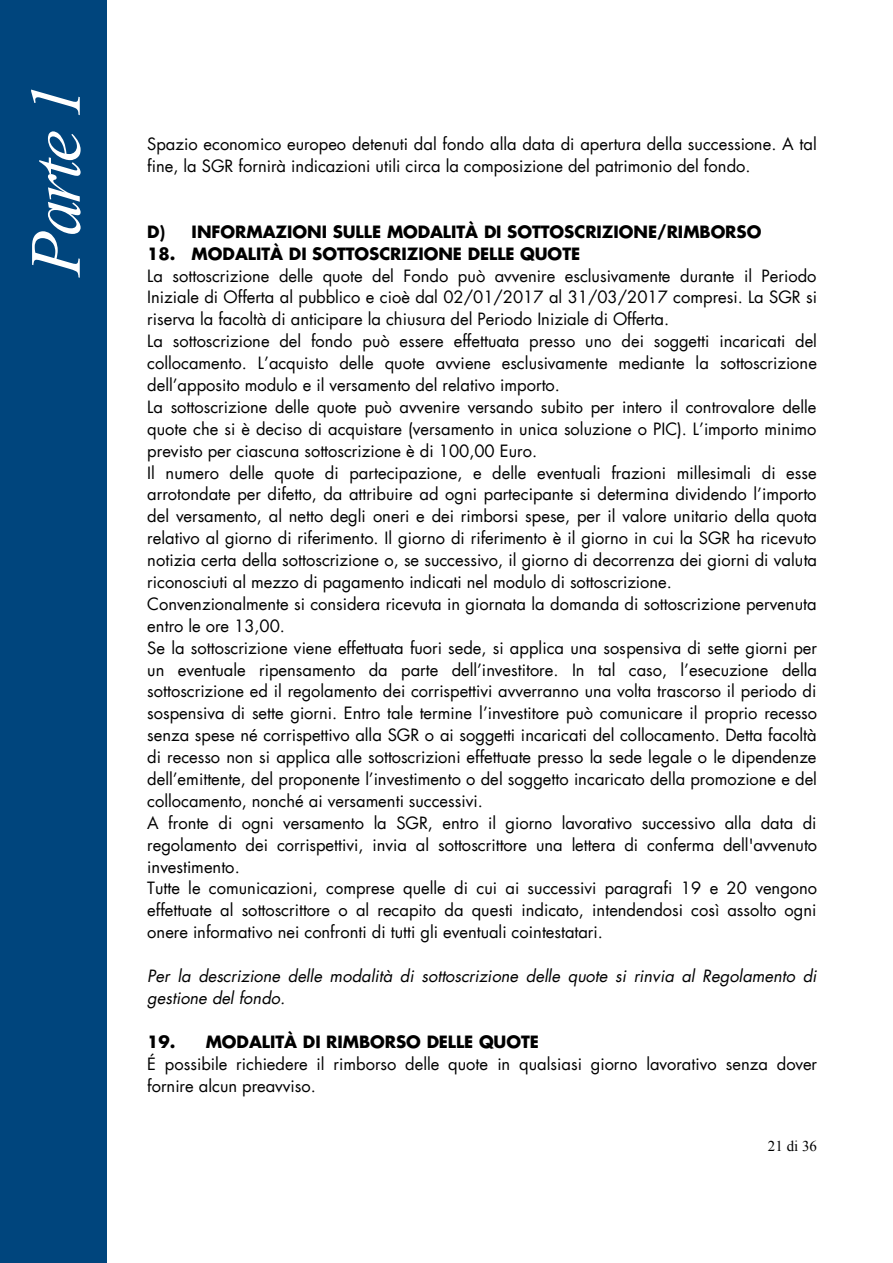
<style>
.page{position:relative;width:893px;height:1263px;background:#fff}
.page>*{position:absolute;margin:0;border:0;box-sizing:border-box;transform-origin:0 0}
.t1{font:italic 72px "Times New Roman";color:#fff}
.t2{font:16.5px/21.9px "Futura LT";color:#000}
.t3{font:700 16.5px "Futura LT";color:#000}
.t4{font:italic 16.5px/21.9px "Futura LT";color:#000}
.t5{font:15px "Times New Roman";color:#000}
</style>
<div class="page">
<div style="left:0;top:0;width:106px;height:1263px;background:#00457d"></div>
<h1 class="t1" style="left:6px;top:276px;width:194px;rotate:-90deg">Parte 1</h1>
<p class="t2" style="left:147px;top:133px;width:671px">Spazio economico europeo detenuti dal fondo alla data di apertura della successione. A tal fine, la SGR fornirà indicazioni utili circa la composizione del patrimonio del fondo.</p>
<p class="t3" style="left:147px;top:221px;width:616px">D) INFORMAZIONI SULLE MODALITÀ DI SOTTOSCRIZIONE/RIMBORSO</p>
<p class="t3" style="left:147px;top:243px;width:435px">18. MODALITÀ DI SOTTOSCRIZIONE DELLE QUOTE</p>
<p class="t2" style="left:147px;top:265px;width:671px">La sottoscrizione delle quote del Fondo può avvenire esclusivamente durante il Periodo Iniziale di Offerta al pubblico e cioè dal 02/01/2017 al 31/03/2017 compresi. La SGR si riserva la facoltà di anticipare la chiusura del Periodo Iniziale di Offerta.<br>La sottoscrizione del fondo può essere effettuata presso uno dei soggetti incaricati del collocamento. L’acquisto delle quote avviene esclusivamente mediante la sottoscrizione dell’apposito modulo e il versamento del relativo importo.<br>La sottoscrizione delle quote può avvenire versando subito per intero il controvalore delle quote che si è deciso di acquistare (versamento in unica soluzione o PIC). L’importo minimo previsto per ciascuna sottoscrizione è di 100,00 Euro.<br>Il numero delle quote di partecipazione, e delle eventuali frazioni millesimali di esse arrotondate per difetto, da attribuire ad ogni partecipante si determina dividendo l’importo del versamento, al netto degli oneri e dei rimborsi spese, per il valore unitario della quota relativo al giorno di riferimento. Il giorno di riferimento è il giorno in cui la SGR ha ricevuto notizia certa della sottoscrizione o, se successivo, il giorno di decorrenza dei giorni di valuta riconosciuti al mezzo di pagamento indicati nel modulo di sottoscrizione.<br>Convenzionalmente si considera ricevuta in giornata la domanda di sottoscrizione pervenuta entro le ore 13,00.<br>Se la sottoscrizione viene effettuata fuori sede, si applica una sospensiva di sette giorni per un eventuale ripensamento da parte dell’investitore. In tal caso, l’esecuzione della sottoscrizione ed il regolamento dei corrispettivi avverranno una volta trascorso il periodo di sospensiva di sette giorni. Entro tale termine l’investitore può comunicare il proprio recesso senza spese né corrispettivo alla SGR o ai soggetti incaricati del collocamento. Detta facoltà di recesso non si applica alle sottoscrizioni effettuate presso la sede legale o le dipendenze dell’emittente, del proponente l’investimento o del soggetto incaricato della promozione e del collocamento, nonché ai versamenti successivi.<br>A fronte di ogni versamento la SGR, entro il giorno lavorativo successivo alla data di regolamento dei corrispettivi, invia al sottoscrittore una lettera di conferma dell'avvenuto investimento.<br>Tutte le comunicazioni, comprese quelle di cui ai successivi paragrafi 19 e 20 vengono effettuate al sottoscrittore o al recapito da questi indicato, intendendosi così assolto ogni onere informativo nei confronti di tutti gli eventuali cointestatari.</p>
<p class="t4" style="left:147px;top:965px;width:671px">Per la descrizione delle modalità di sottoscrizione delle quote si rinvia al Regolamento di gestione del fondo.</p>
<p class="t3" style="left:147px;top:1031px;width:393px">19. MODALITÀ DI RIMBORSO DELLE QUOTE</p>
<p class="t2" style="left:147px;top:1053px;width:671px">É possibile richiedere il rimborso delle quote in qualsiasi giorno lavorativo senza dover fornire alcun preavviso.</p>
<p class="t5" style="left:768px;top:1136px;width:51px">21 di 36</p>
</div>
